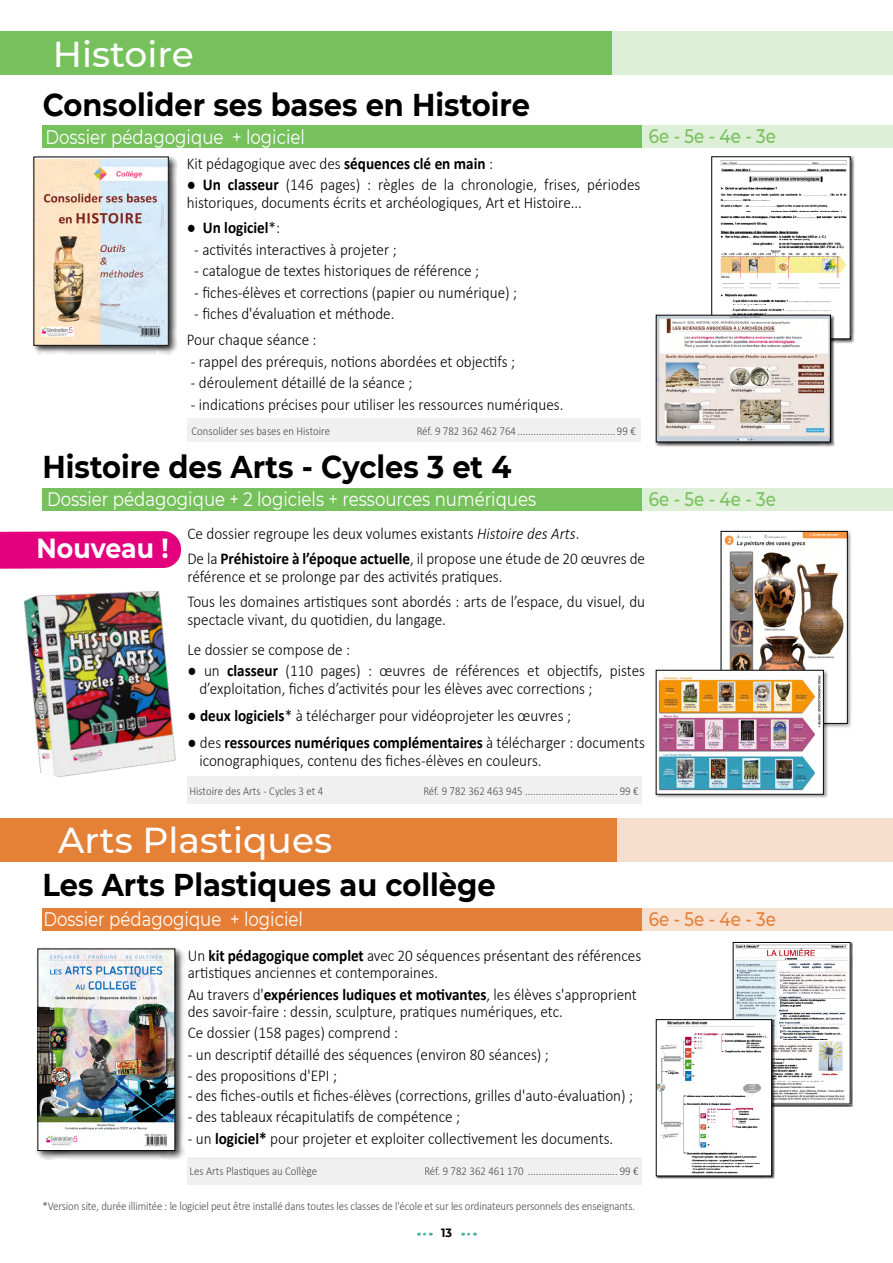
<style>
.page{position:relative;width:893px;height:1263px;background:#fff}
.page>*{position:absolute;margin:0;border:0;box-sizing:border-box;transform-origin:0 0}
.t1{font:500 36px "Montserrat";color:#fff}
.t2{font:700 31.5px "Montserrat";color:#000;scale:.92 1}
.t3{font:700 27.45px "Montserrat";letter-spacing:-.005em;color:#fff;scale:.92 1}
.t4{font:19.5px "Montserrat";color:#fff;scale:.85 1}
.t5{font:500 19.5px "Montserrat";letter-spacing:.005em;color:#76c15c;scale:.85 1}
.t6{font:500 19.5px "Montserrat";letter-spacing:.005em;color:#e57f37;scale:.85 1}
.t7{font:300 16.5px/25.8px "Calibri";color:#000;scale:.92 1}
.t8{font:700 16.5px "Calibri";color:#000;scale:.92 1}
.t9{font:300 12px "Calibri";letter-spacing:-.01em;color:#4a4a49;scale:.9 1}
.t10{font:700 12px "Montserrat";color:#000;scale:.92 1}
.s1{font-weight:700}
.s2{font-weight:300}
.s3{font-style:italic}
</style>
<div class="page">
<svg style="left:418px;top:1233px;width:13px;height:2px"></svg>
<svg style="left:463px;top:1233px;width:12px;height:2px"></svg>
<div style="left:0;top:32px;width:893px;height:43px;background:#ddefd6"></div>
<div style="left:0;top:32px;width:611px;height:43px;background:#76c15c"></div>
<div style="left:187px;top:776px;width:454px;height:28px;background:#f0f0f0"></div>
<img style="left:23px;top:591px;width:153px;height:186px">
<div style="left:720px;top:530px;width:133px;height:199px;background:#000;opacity:.4"></div>
<img style="left:723px;top:533px;width:123px;height:189px">
<div style="left:721px;top:531px;width:127px;height:193px;border:1px solid #000"></div>
<div style="left:0;top:819px;width:893px;height:43px;background:#f8dfcd"></div>
<div style="left:0;top:819px;width:616px;height:43px;background:#e58037"></div>
<div style="left:32px;top:155px;width:146px;height:199px;background:#000;opacity:.75"></div>
<img style="left:35px;top:160px;width:132px;height:184px">
<div style="left:33px;top:156px;width:136px;height:190px;border:1px solid #000"></div>
<div style="left:187px;top:418px;width:454px;height:24px;background:#f0f0f0"></div>
<div style="left:43px;top:125px;width:599px;height:23px;background:#76c15c"></div>
<div style="left:629px;top:125px;width:264px;height:23px;background:#ddefd6"></div>
<div style="left:711px;top:156px;width:144px;height:187px;background:#000;opacity:.75"></div>
<div style="left:712px;top:157px;width:138px;height:182px;background:#fff"></div>
<img style="left:720px;top:160px;width:127px;height:175px">
<div style="left:711px;top:156px;width:139px;height:183px;border:1px solid #000"></div>
<div style="left:655px;top:314px;width:179px;height:132px;background:#000;opacity:.75"></div>
<img style="left:658px;top:317px;width:171px;height:123px">
<div style="left:43px;top:488px;width:599px;height:23px;background:#76c15c"></div>
<div style="left:629px;top:488px;width:264px;height:23px;background:#ddefd6"></div>
<svg style="left:0;top:531px;width:181px;height:38px;background:#e50c83"></svg>
<div style="left:655px;top:669px;width:172px;height:130px;background:#000;opacity:.4"></div>
<img style="left:658px;top:672px;width:164px;height:120px">
<div style="left:656px;top:670px;width:168px;height:124px;border:1px solid #000"></div>
<div style="left:43px;top:908px;width:599px;height:22px;background:#e57f37"></div>
<div style="left:629px;top:908px;width:264px;height:22px;background:#f8dfcd"></div>
<div style="left:733px;top:942px;width:120px;height:165px;background:#000;opacity:.75"></div>
<img style="left:735px;top:945px;width:113px;height:157px">
<div style="left:656px;top:1019px;width:118px;height:159px;background:#000;opacity:.75"></div>
<img style="left:658px;top:1021px;width:112px;height:153px">
<div style="left:656px;top:1019px;width:116px;height:157px;border:1px solid #000"></div>
<div style="left:35px;top:946px;width:150px;height:214px;background:#000;opacity:.75"></div>
<img style="left:39px;top:950px;width:134px;height:199px">
<div style="left:37px;top:948px;width:138px;height:203px;border:1px solid #000"></div>
<div style="left:187px;top:1157px;width:454px;height:27px;background:#f0f0f0"></div>
<h1 class="t1" style="left:53px;top:29px;width:142px">Histoire</h1>
<h2 class="t2" style="left:43px;top:82px;width:531px">Consolider ses bases en Histoire</h2>
<p class="t4" style="left:43px;top:124px;width:185px">Recueil d’exercices</p>
<p class="t4" style="left:45px;top:124px;width:307px">Dossier pédagogique + logiciel</p>
<p class="t5" style="left:649px;top:123px;width:151px">6e - 5e - 4e - 3e</p>
<p class="t7" style="left:187px;top:150px;width:334px">Kit pédagogique avec des <span class="s1">séquences clé en main</span> :</p>
<p class="t7" style="left:187px;top:176px;width:495px;line-height:17.2px">● <span class="s1">Un classeur</span> (146 pages) : règles de la chronologie, frises, périodes historiques, documents écrits et archéologiques, Art et Histoire...</p>
<p class="t8" style="left:187px;top:216px;width:103px"><span class="s2">●</span> Un logiciel<span class="s2">*:</span></p>
<p class="t7" style="left:194px;top:236px;width:221px">- activités interactives à projeter ;</p>
<p class="t7" style="left:194px;top:258px;width:311px">- catalogue de textes historiques de référence ;</p>
<p class="t7" style="left:194px;top:279px;width:352px">- fiches-élèves et corrections (papier ou numérique) ;</p>
<p class="t7" style="left:187px;top:301px;width:227px;text-indent:8px">- fiches d'évaluation et méthode.<br>Pour chaque séance :</p>
<p class="t7" style="left:191px;top:348px;width:354px">- rappel des prérequis, notions abordées et objectifs ;</p>
<p class="t7" style="left:191px;top:370px;width:242px">- déroulement détaillé de la séance ;</p>
<p class="t7" style="left:191px;top:391px;width:406px">- indications précises pour utiliser les ressources numériques.</p>
<p class="t9" style="left:191px;top:423px;width:155px">Consolider ses bases en Histoire</p>
<p class="t9" style="left:417px;top:423px;width:245px">Réf. 9 782 362 462 764 ..................................... 99 €</p>
<h2 class="t2" style="left:43px;top:444px;width:511px">Histoire des Arts - Cycles 3 et 4</h2>
<p class="t4" style="left:47px;top:486px;width:577px">Dossier pédagogique + 2 logiciels + ressources numériques</p>
<p class="t5" style="left:649px;top:486px;width:151px">6e - 5e - 4e - 3e</p>
<h3 class="t3" style="left:36px;top:528px;width:145px">Nouveau !</h3>
<p class="t7" style="left:187px;top:520px;width:499px">Ce dossier regroupe les deux volumes existants <span class="s3">Histoire des Arts</span>.<br>De la <span class="s1">Préhistoire à l’époque actuelle</span>, il propose une étude de 20 œuvres de</p>
<p class="t7" style="left:187px;top:563px;width:499px">référence et se prolonge par des activités pratiques.<br>Tous les domaines artistiques sont abordés : arts de l’espace, du visuel, du</p>
<p class="t7" style="left:187px;top:604px;width:283px;line-height:30px">spectacle vivant, du quotidien, du langage.<br>Le dossier se compose de :</p>
<p class="t7" style="left:199px;top:661px;width:486px;line-height:18px;text-indent:-12px">● un <span class="s1">classeur</span> (110 pages) : œuvres de références et objectifs, pistes d’exploitation, fiches d’activités pour les élèves avec corrections ;</p>
<p class="t7" style="left:187px;top:702px;width:418px">● <span class="s1">deux logiciels</span>* à télécharger pour vidéoprojeter les œuvres ;</p>
<p class="t7" style="left:199px;top:733px;width:486px;line-height:18px;text-indent:-12px">● des <span class="s1">ressources numériques complémentaires</span> à télécharger : documents iconographiques, contenu des fiches-élèves en couleurs.</p>
<p class="t9" style="left:190px;top:783px;width:150px">Histoire des Arts - Cycles 3 et 4</p>
<p class="t9" style="left:423px;top:783px;width:241px">Réf. 9 782 362 463 945 ................................... 99 €</p>
<h1 class="t1" style="left:58px;top:815px;width:275px">Arts Plastiques</h1>
<h2 class="t2" style="left:43px;top:862px;width:494px">Les Arts Plastiques au collège</h2>
<p class="t4" style="left:43px;top:905px;width:307px">Dossi r pédagogique + logiciel</p>
<p class="t4" style="left:43px;top:906px;width:185px">Recueil d’exercices</p>
<p class="t6" style="left:649px;top:905px;width:151px">6e - 5e - 4e - 3e</p>
<p class="t7" style="left:188px;top:946px;width:494px;line-height:17.2px">Un <span class="s1">kit pédagogique complet</span> avec 20 séquences présentant des références artistiques anciennes et contemporaines.</p>
<p class="t7" style="left:188px;top:985px;width:490px;line-height:17.2px">Au travers d'<span class="s1">expériences ludiques et motivantes</span>, les élèves s'approprient des savoir-faire : dessin, sculpture, pratiques numériques, etc.</p>
<p class="t7" style="left:188px;top:1020px;width:230px">Ce dossier (158 pages) comprend :</p>
<p class="t7" style="left:188px;top:1041px;width:394px">- un descriptif détaillé des séquences (environ 80 séances) ;</p>
<p class="t7" style="left:188px;top:1062px;width:164px">- des propositions d'EPI ;</p>
<p class="t7" style="left:188px;top:1083px;width:486px">- des fiches-outils et fiches-élèves (corrections, grilles d'auto-évaluation) ;</p>
<p class="t7" style="left:188px;top:1103px;width:298px">- des tableaux récapitulatifs de compétence ;</p>
<p class="t7" style="left:188px;top:1125px;width:464px">- un <span class="s1">logiciel*</span> pour projeter et exploiter collectivement les documents.</p>
<p class="t9" style="left:190px;top:1164px;width:143px">Les Arts Plastiques au Collège</p>
<p class="t9" style="left:424px;top:1164px;width:240px">Réf. 9 782 362 461 170 .................................. 99 €</p>
<p class="t9" style="left:43px;top:1198px;width:660px">*Version site, durée illimitée : le logiciel peut être installé dans toutes les classes de l'école et sur les ordinateurs personnels des enseignants.</p>
<p class="t10" style="left:441px;top:1224px;width:13px">13</p>
</div>
